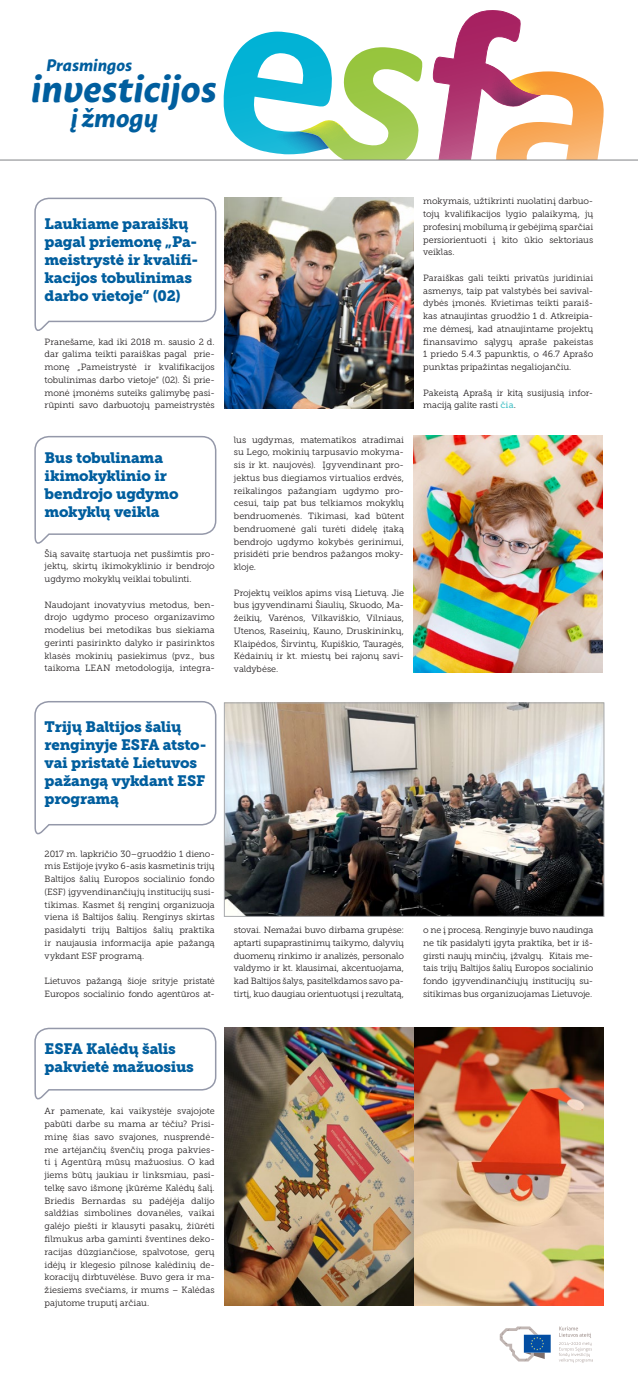
<style>
.page{position:relative;width:638px;height:1392px;background:#fff}
.page>*{position:absolute;margin:0;border:0;box-sizing:border-box;transform-origin:0 0}
.t1{font:italic 700 37.8px "Macho";color:#005e9e}
.t2{font:italic 700 25.65px "Macho";color:#005e9e}
.t3{font:italic 700 16.65px "Macho";color:#005e9e}
.pav{font:15px/18px "Museo Slab 900";letter-spacing:-.015em;color:#005e9e}
.txt{font:9px/12.8px "Museo Slab 300";letter-spacing:-.005em;color:#231f20;text-align:justify}
.s1{font-family:"Museo Slab 500";color:#47c2c7}
</style>
<div class="page">
<svg style="left:200px;top:10px;width:431px;height:150px"></svg>
<hr style="left:0;top:160px;width:638px;height:1px;background:#808285">
<img style="left:226px;top:705px;width:376px;height:209px">
<div style="left:224px;top:703px;width:380px;height:213px;border:1px solid #a7a9ac"></div>
<img style="left:414px;top:436px;width:189px;height:236px">
<svg style="left:34px;top:197px;width:183px;height:903px"></svg>
<svg style="left:500px;top:1326px;width:51px;height:35px"></svg>
<svg style="left:559px;top:1326px;width:34px;height:36px"></svg>
<img style="left:224px;top:198px;width:190px;height:210px">
<img style="left:224px;top:1028px;width:380px;height:278px">
<p class="t3" style="left:46px;top:51px;width:88px">Prasmingos</p>
<p class="t1" style="left:31px;top:55px;width:187px">investicijos</p>
<p class="t2" style="left:71px;top:95px;width:89px">į žmogų</p>
<p class="pav" style="left:45px;top:214px;width:155px">Laukiame paraiškų pagal priemonę „Pa&shy;meistrystė ir kvalifi&shy;kacijos tobulinimas darbo vietoje“ (02)</p>
<p class="txt" style="left:45px;top:335px;width:172px">Pranešame, kad iki 2018 m. sausio 2 d. dar galima teikti paraiškas pagal prie&shy;monę „Pameistrystė ir kvalifikacijos tobulinimas darbo vietoje“ (02). Ši prie&shy;monė įmonėms suteiks galimybę pasi&shy;rūpinti savo darbuotojų pameistrystės</p>
<p class="pav" style="left:45px;top:448px;width:120px">Bus tobulinama</p>
<p class="pav" style="left:45px;top:466px;width:124px">ikimokyklinio ir</p>
<p class="pav" style="left:45px;top:484px;width:135px">bendrojo ugdymo mokyklų veikla</p>
<p class="txt" style="left:45px;top:547px;width:172px">Šią savaitę startuoja net pusšimtis pro&shy;jektų, skirtų ikimokyklinio ir bendrojo ugdymo mokyklų veiklai tobulinti.</p>
<p class="txt" style="left:45px;top:598px;width:172px">Naudojant inovatyvius metodus, ben&shy;drojo ugdymo proceso organizavimo modelius bei metodikas bus siekiama gerinti pasirinkto dalyko ir pasirinktos klasės mokinių pasiekimus (pvz., bus taikoma LEAN metodologija, integra-</p>
<p class="pav" style="left:45px;top:718px;width:163px">Trijų Baltijos šalių renginyje ESFA atsto&shy;vai pristatė Lietuvos pažangą vykdant ESF programą</p>
<p class="txt" style="left:45px;top:847px;width:172px">2017 m. lapkričio 30–gruodžio 1 dieno&shy;mis Estijoje įvyko 6-asis kasmetinis trijų Baltijos šalių Europos socialinio fondo (ESF) įgyvendinančiųjų institucijų susi&shy;tikimas. Kasmet šį renginį organizuoja viena iš Baltijos šalių. Renginys skirtas pasidalyti trijų Baltijos šalių praktika ir naujausia informacija apie pažangą vykdant ESF programą.</p>
<p class="txt" style="left:45px;top:975px;width:172px">Lietuvos pažangą šioje srityje pristatė<br>Europos socialinio fondo agentūros at-</p>
<p class="pav" style="left:45px;top:1040px;width:133px">ESFA Kalėdų šalis</p>
<p class="pav" style="left:45px;top:1058px;width:151px">pakvietė mažuosius</p>
<p class="txt" style="left:45px;top:1105px;width:172px">Ar pamenate, kai vaikystėje svajojote pabūti darbe su mama ar tėčiu? Prisi&shy;minę šias savo svajones, nusprendė&shy;me artėjančių švenčių proga pakvies&shy;ti į Agentūrą mūsų mažuosius. O kad jiems būtų jaukiau ir linksmiau, pasi&shy;telkę savo išmonę įkūrėme Kalėdų šalį.<br>Briedis Bernardas su padėjėja dalijo saldžias simbolines dovanėles, vaikai galėjo piešti ir klausyti pasakų, žiūrėti filmukus arba gaminti šventines deko&shy;racijas dūzgiančiose, spalvotose, gerų idėjų ir klegesio pilnose kalėdinių de&shy;koracijų dirbtuvėlėse. Buvo gera ir ma&shy;žiesiems svečiams, ir mums – Kalėdas pajutome truputį arčiau.</p>
<p class="txt" style="left:234px;top:433px;width:172px">lus ugdymas, matematikos atradimai su Lego, mokinių tarpusavio mokyma&shy;sis ir kt. naujovės). Įgyvendinant pro&shy;jektus bus diegiamos virtualios erdvės, reikalingos pažangiam ugdymo pro&shy;cesui, taip pat bus telkiamos mokyklų bendruomenės. Tikimasi, kad būtent bendruomenė gali turėti didelę įtaką bendrojo ugdymo kokybės gerinimui, prisidėti prie bendros pažangos moky&shy;kloje.</p>
<p class="txt" style="left:234px;top:586px;width:172px">Projektų veiklos apims visą Lietuvą. Jie bus įgyvendinami Šiaulių, Skuodo, Ma&shy;žeikių, Varėnos, Vilkaviškio, Vilniaus, Utenos, Raseinių, Kauno, Druskininkų, Klaipėdos, Širvintų, Kupiškio, Tauragės, Kėdainių ir kt. miestų bei rajonų savi&shy;valdybėse.</p>
<p class="txt" style="left:234px;top:924px;width:172px">stovai. Nemažai buvo dirbama grupėse: aptarti supaprastinimų taikymo, dalyvių duomenų rinkimo ir analizės, personalo valdymo ir kt. klausimai, akcentuojama, kad Baltijos šalys, pasitelkdamos savo pa&shy;tirtį, kuo daugiau orientuotųsi į rezultatą,</p>
<p class="txt" style="left:423px;top:195px;width:172px">mokymais, užtikrinti nuolatinį darbuo&shy;tojų kvalifikacijos lygio palaikymą, jų profesinį mobilumą ir gebėjimą sparčiai persiorientuoti į kito ūkio sektoriaus veiklas.</p>
<p class="txt" style="left:423px;top:271px;width:172px">Paraiškas gali teikti privatūs juridiniai asmenys, taip pat valstybės bei savival&shy;dybės įmonės. Kvietimas teikti paraiš&shy;kas atnaujintas gruodžio 1 d. Atkreipia&shy;me dėmesį, kad atnaujintame projektų finansavimo sąlygų apraše pakeistas 1 priedo 5.4.3 papunktis, o 46.7 Aprašo punktas pripažintas negaliojančiu.</p>
<p class="txt" style="left:423px;top:386px;width:172px">Pakeistą Aprašą ir kitą susijusią infor&shy;maciją galite rasti <span class="s1">čia</span>.</p>
<p class="txt" style="left:423px;top:924px;width:172px">o ne į procesą. Renginyje buvo naudinga ne tik pasidalyti įgyta praktika, bet ir iš&shy;girsti naujų minčių, įžvalgų. Kitais me&shy;tais trijų Baltijos šalių Europos socialinio fondo įgyvendinančiųjų institucijų su&shy;sitikimas bus organizuojamas Lietuvoje.</p>
</div>
